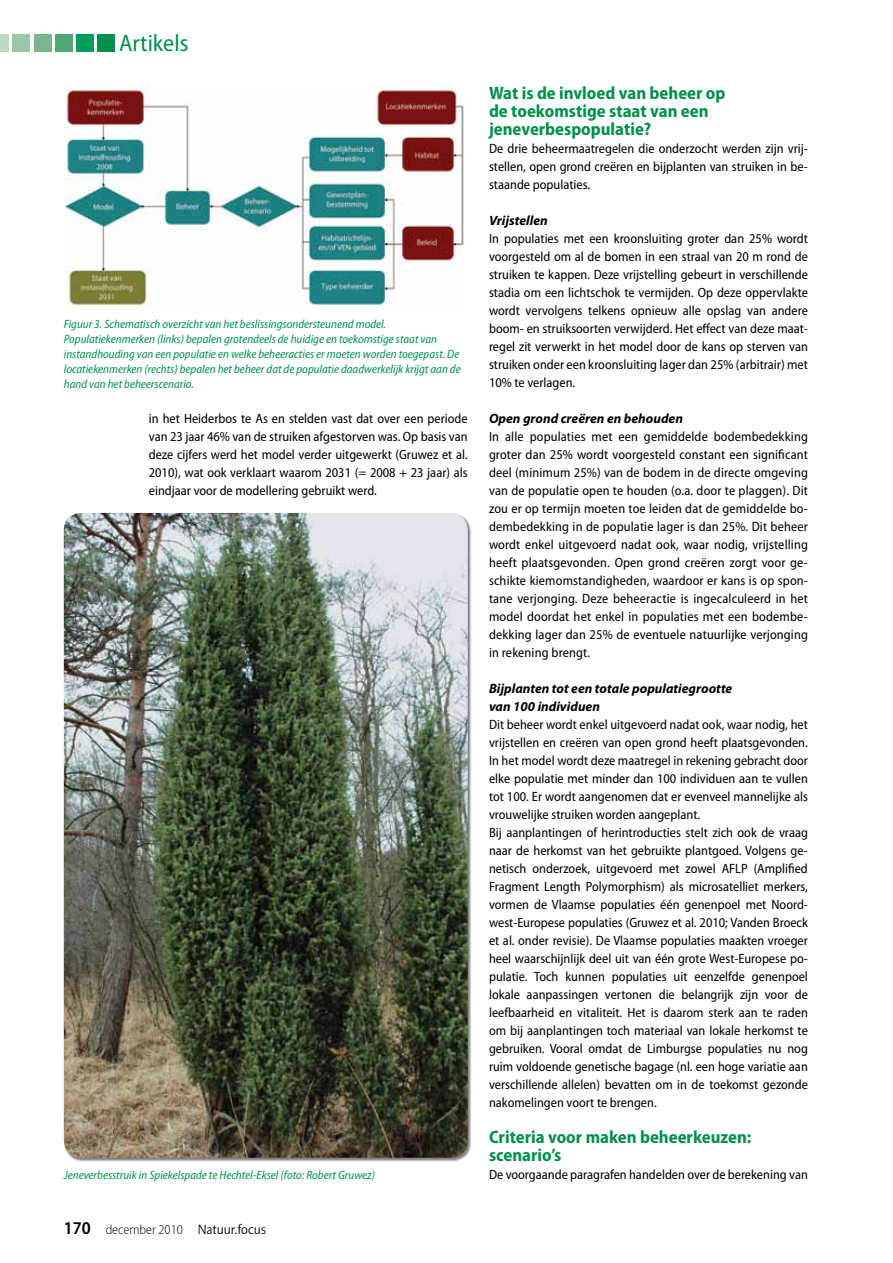
<style>
.page{position:relative;width:893px;height:1263px;background:#fff}
.page>*{position:absolute;margin:0;border:0;box-sizing:border-box;transform-origin:0 0}
.t1{font:semi-condensed 24px "Myriad Pro";color:#00904d}
.t2{font:700 semi-condensed 18px/18px "Myriad Pro";color:#00904d}
.t3{font:semi-condensed 13.5px/18px "Myriad Pro";color:#000;text-align:justify}
.t4{font:italic 700 13.5px/18px "Myriad Pro";color:#000}
.t5{font:300 semi-condensed 13.5px "Myriad Pro";color:#000}
.t6{font:italic semi-condensed 12px/15px "Myriad Pro";color:#00904d}
.s1{font-weight:600;font-size:18px}
.s2{font-family:"Beo Sans R11";font-weight:400;font-stretch:normal;font-size:15px}
</style>
<div class="page">
<img style="left:64px;top:85px;width:400px;height:223px">
<img style="left:64px;top:513px;width:404px;height:645px">
<div style="left:98px;top:34px;width:17px;height:17px;background:#00904d"></div>
<div style="left:77px;top:34px;width:17px;height:17px;background:#039a5d"></div>
<div style="left:55px;top:34px;width:17px;height:17px;background:#53a675"></div>
<div style="left:34px;top:34px;width:17px;height:17px;background:#7ab58d"></div>
<div style="left:13px;top:34px;width:17px;height:17px;background:#9dc5a7"></div>
<div style="left:0;top:34px;width:9px;height:17px;background:#c0d7c4"></div>
<h1 class="t1" style="left:119px;top:30px;width:71px">Artikels</h1>
<p class="t6" style="left:64px;top:317px;width:398px">Figuur 3. Schematisch overzicht van het beslissingsondersteunend model.<br>Populatiekenmerken (links) bepalen grotendeels de huidige en toekomstige staat van instandhouding van een populatie en welke beheeracties er moeten worden toegepast. De locatiekenmerken (rechts) bepalen het beheer dat de populatie daadwerkelijk krijgt aan de hand van het beheerscenario.</p>
<p class="t3" style="left:149px;top:410px;width:320px">in het Heiderbos te As en stelden vast dat over een periode van 23 jaar 46% van de struiken afgestorven was. Op basis van deze cijfers werd het model verder uitgewerkt (Gruwez et al.<br>2010), wat ook verklaart waarom 2031 (= 2008 + 23 jaar) als eindjaar voor de modellering gebruikt werd.</p>
<p class="t6" style="left:64px;top:1168px;width:313px">Jeneverbesstruik in Spiekelspade te Hechtel-Eksel (foto: Robert Gruwez)</p>
<p class="t5" style="left:64px;top:1222px;width:204px"><span class="s1">170</span> december 2010 <span class="s2">Natuur.focus</span></p>
<h2 class="t2" style="left:489px;top:84px;width:238px">Wat is de invloed van beheer op de toekomstige staat van een jeneverbespopulatie?</h2>
<p class="t3" style="left:489px;top:140px;width:320px">De drie beheermaatregelen die onderzocht werden zijn vrij&shy;stellen, open grond creëren en bijplanten van struiken in be&shy;staande populaties.</p>
<p class="t4" style="left:489px;top:212px;width:60px">Vrijstellen</p>
<p class="t3" style="left:489px;top:230px;width:320px">In populaties met een kroonsluiting groter dan 25% wordt voorgesteld om al de bomen in een straal van 20 m rond de struiken te kappen. Deze vrijstelling gebeurt in verschillende stadia om een lichtschok te vermijden. Op deze oppervlakte wordt vervolgens telkens opnieuw alle opslag van andere boom- en struiksoorten verwijderd. Het effect van deze maat&shy;regel zit verwerkt in het model door de kans op sterven van struiken onder een kroonsluiting lager dan 25% (arbitrair) met 10% te verlagen.</p>
<p class="t4" style="left:489px;top:410px;width:195px">Open grond creëren en behouden</p>
<p class="t3" style="left:489px;top:428px;width:320px">In alle populaties met een gemiddelde bodembedekking groter dan 25% wordt voorgesteld constant een significant deel (minimum 25%) van de bodem in de directe omgeving van de populatie open te houden (o.a. door te plaggen). Dit zou er op termijn moeten toe leiden dat de gemiddelde bo&shy;dembedekking in de populatie lager is dan 25%. Dit beheer wordt enkel uitgevoerd nadat ook, waar nodig, vrijstelling heeft plaatsgevonden. Open grond creëren zorgt voor ge&shy;schikte kiemomstandigheden, waardoor er kans is op spon&shy;tane verjonging. Deze beheeractie is ingecalculeerd in het model doordat het enkel in populaties met een bodembe&shy;dekking lager dan 25% de eventuele natuurlijke verjonging in rekening brengt.</p>
<p class="t4" style="left:489px;top:679px;width:245px">Bijplanten tot een totale populatiegrootte van 100 individuen</p>
<p class="t3" style="left:489px;top:716px;width:320px;text-align:left">Dit beheer wordt enkel uitgevoerd nadat ook, waar nodig, het vrijstellen en creëren van open grond heeft plaatsgevonden.<br>In het model wordt deze maatregel in rekening gebracht door elke populatie met minder dan 100 individuen aan te vullen tot 100. Er wordt aangenomen dat er evenveel mannelijke als vrouwelijke struiken worden aangeplant.<br>Bij aanplantingen of herintroducties stelt zich ook de vraag naar de herkomst van het gebruikte plantgoed. Volgens ge&shy;netisch onderzoek, uitgevoerd met zowel AFLP (Amplified Fragment Length Polymorphism) als microsatelliet merkers, vormen de Vlaamse populaties één genenpoel met Noord&shy;west-Europese populaties (Gruwez et al. 2010; Vanden Broeck et al. onder revisie). De Vlaamse populaties maakten vroeger heel waarschijnlijk deel uit van één grote West-Europese po&shy;pulatie. Toch kunnen populaties uit eenzelfde genenpoel lokale aanpassingen vertonen die belangrijk zijn voor de leefbaarheid en vitaliteit. Het is daarom sterk aan te raden om bij aanplantingen toch materiaal van lokale herkomst te gebruiken. Vooral omdat de Limburgse populaties nu nog ruim voldoende genetische bagage (nl. een hoge variatie aan verschillende allelen) bevatten om in de toekomst gezonde nakomelingen voort te brengen.</p>
<h2 class="t2" style="left:489px;top:1128px;width:264px">Criteria voor maken beheerkeuzen: scenario’s</h2>
<p class="t3" style="left:489px;top:1166px;width:320px">De voorgaande paragrafen handelden over de berekening van</p>
</div>
